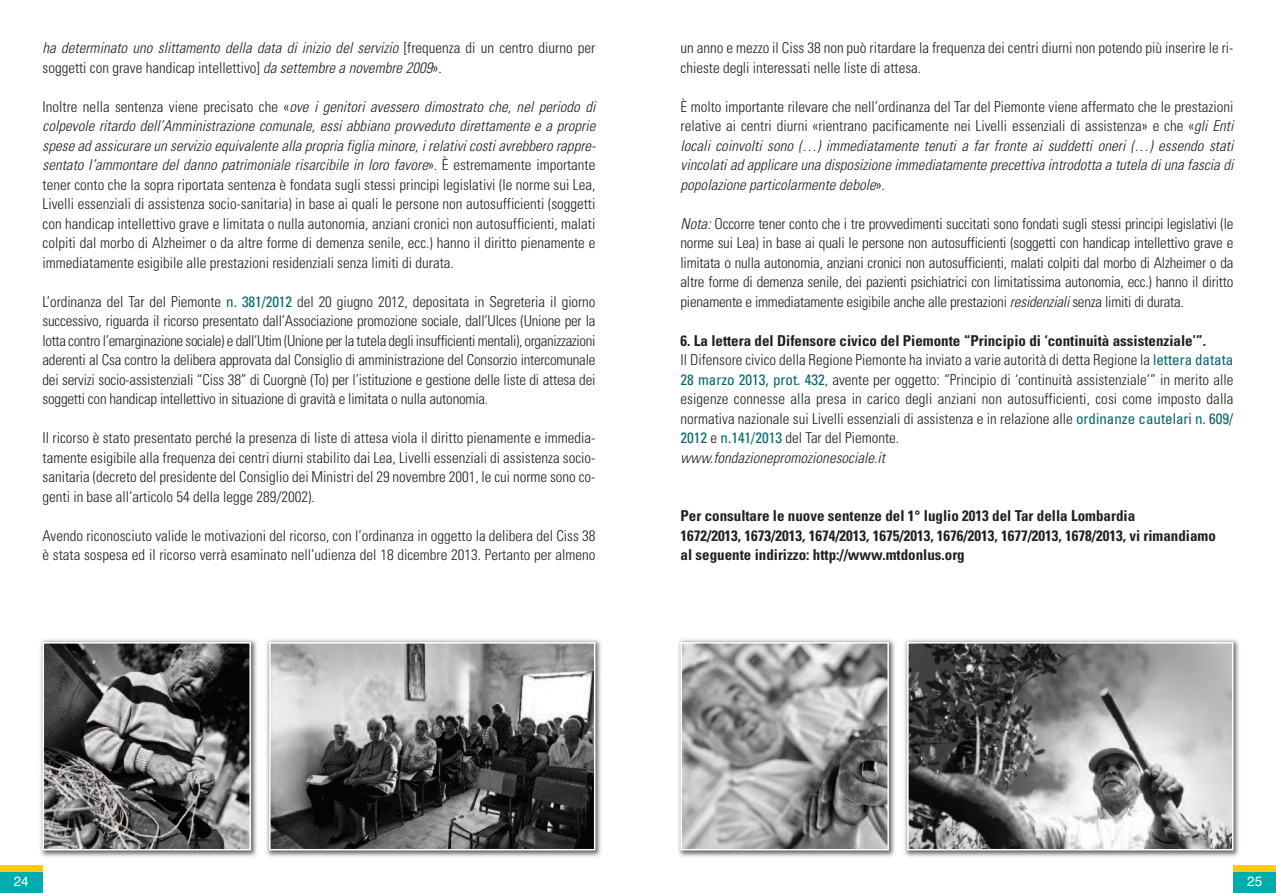
<style>
.page{position:relative;width:1276px;height:893px;background:#fff}
.page>*{position:absolute;margin:0;border:0;box-sizing:border-box;transform-origin:0 0}
.t1{font:300 condensed 15px/19.5px "Univers";color:#231f20;text-align:justify}
.t2{font:italic 300 condensed 15px/19.5px "Univers";letter-spacing:.005em;color:#231f20;text-align:justify}
.t3{font:700 condensed 15px/19.5px "Univers";color:#231f20}
.t4{font:13.5px "Helvetica";color:#fff}
.s1{font-style:normal}
.s2{font-style:italic}
.s3{font-weight:400;color:#016669}
.s4{font-weight:700}
</style>
<div class="page">
<div style="left:1233px;top:871px;width:43px;height:22px;background:#00acad"></div>
<div style="left:1233px;top:865px;width:43px;height:6px;background:#feca0a"></div>
<div style="left:0;top:872px;width:43px;height:21px;background:#00acad"></div>
<div style="left:0;top:865px;width:43px;height:7px;background:#feca0a"></div>
<img style="left:40px;top:639px;width:561px;height:218px">
<img style="left:46px;top:645px;width:202px;height:202px">
<div style="left:43px;top:642px;width:208px;height:208px;border:2px solid #fff"></div>
<img style="left:272px;top:645px;width:320px;height:202px">
<div style="left:269px;top:642px;width:326px;height:208px;border:2px solid #fff"></div>
<img style="left:678px;top:639px;width:561px;height:218px">
<img style="left:683px;top:645px;width:203px;height:202px">
<div style="left:680px;top:642px;width:209px;height:208px;border:2px solid #fff"></div>
<img style="left:910px;top:645px;width:320px;height:202px">
<div style="left:907px;top:642px;width:326px;height:208px;border:2px solid #fff"></div>
<p class="t2" style="left:43px;top:40px;width:554px">ha determinato uno slittamento della data di inizio del servizio <span class="s1">[frequenza di un centro diurno per soggetti con grave handicap intellettivo]</span> da settembre a novembre 2009<span class="s1">».</span></p>
<p class="t1" style="left:43px;top:98px;width:554px">Inoltre nella sentenza viene precisato che «<span class="s2">ove i genitori avessero dimostrato che, nel periodo di colpevole ritardo dell’Amministrazione comunale, essi abbiano provveduto direttamente e a proprie spese ad assicurare un servizio equivalente alla propria figlia minore, i relativi costi avrebbero rappre&shy;sentato l’ammontare del danno patrimoniale risarcibile in loro favore</span>». È estremamente importante tener conto che la sopra riportata sentenza è fondata sugli stessi principi legislativi (le norme sui Lea, Livelli essenziali di assistenza socio-sanitaria) in base ai quali le persone non autosufficienti (soggetti con handicap intellettivo grave e limitata o nulla autonomia, anziani cronici non autosufficienti, malati colpiti dal morbo di Alzheimer o da altre forme di demenza senile, ecc.) hanno il diritto pienamente e immediatamente esigibile alle prestazioni residenziali senza limiti di durata.</p>
<p class="t1" style="left:43px;top:293px;width:554px">L’ordinanza del Tar del Piemonte <span class="s3">n. 381/2012</span> del 20 giugno 2012, depositata in Segreteria il giorno successivo, riguarda il ricorso presentato dall’Associazione promozione sociale, dall’Ulces (Unione per la lotta contro l’emarginazione sociale) e dall’Utim (Unione per la tutela degli insufficienti mentali), organizzazioni aderenti al Csa contro la delibera approvata dal Consiglio di amministrazione del Consorzio intercomunale dei servizi socio-assistenziali “Ciss 38” di Cuorgnè (To) per l’istituzione e gestione delle liste di attesa dei soggetti con handicap intellettivo in situazione di gravità e limitata o nulla autonomia.</p>
<p class="t1" style="left:43px;top:430px;width:554px">Il ricorso è stato presentato perché la presenza di liste di attesa viola il diritto pienamente e immedia&shy;tamente esigibile alla frequenza dei centri diurni stabilito dai Lea, Livelli essenziali di assistenza socio&shy;sanitaria (decreto del presidente del Consiglio dei Ministri del 29 novembre 2001, le cui norme sono co&shy;genti in base all’articolo 54 della legge 289/2002).</p>
<p class="t1" style="left:43px;top:527px;width:554px">Avendo riconosciuto valide le motivazioni del ricorso, con l’ordinanza in oggetto la delibera del Ciss 38 è stata sospesa ed il ricorso verrà esaminato nell’udienza del 18 dicembre 2013. Pertanto per almeno</p>
<p class="t1" style="left:680px;top:40px;width:554px">un anno e mezzo il Ciss 38 non può ritardare la frequenza dei centri diurni non potendo più inserire le ri&shy;chieste degli interessati nelle liste di attesa.</p>
<p class="t2" style="left:680px;top:98px;width:554px"><span class="s1">È molto importante rilevare che nell’ordinanza del Tar del Piemonte viene affermato che le prestazioni relative ai centri diurni «rientrano pacificamente nei Livelli essenziali di assistenza» e che «</span>gli Enti locali coinvolti sono (…) immediatamente tenuti a far fronte ai suddetti oneri (…) essendo stati vincolati ad applicare una disposizione immediatamente precettiva introdotta a tutela di una fascia di popolazione particolarmente debole<span class="s1">».</span></p>
<p class="t1" style="left:680px;top:215px;width:554px"><span class="s2">Nota:</span> Occorre tener conto che i tre provvedimenti succitati sono fondati sugli stessi principi legislativi (le norme sui Lea) in base ai quali le persone non autosufficienti (soggetti con handicap intellettivo grave e limitata o nulla autonomia, anziani cronici non autosufficienti, malati colpiti dal morbo di Alzheimer o da altre forme di demenza senile, dei pazienti psichiatrici con limitatissima autonomia, ecc.) hanno il diritto pienamente e immediatamente esigibile anche alle prestazioni <span class="s2">residenziali</span> senza limiti di durata.</p>
<p class="t1" style="left:680px;top:332px;width:554px;text-align:left"><span class="s4">6. La lettera del Difensore civico del Piemonte “Principio di ‘continuità assistenziale’”.<br></span>Il Difensore civico della Regione Piemonte ha inviato a varie autorità di detta Regione la <span class="s3">lettera datata 28 marzo 2013, prot. 432</span>, avente per oggetto: “Principio di ‘continuità assistenziale’” in merito alle esigenze connesse alla presa in carico degli anziani non autosufficienti, cosi come imposto dalla normativa nazionale sui Livelli essenziali di assistenza e in relazione alle <span class="s3">ordinanze cautelari n. 609/ 2012</span> e <span class="s3">n.141/2013</span> del Tar del Piemonte.<br><span class="s2">www.fondazionepromozionesociale.it</span></p>
<p class="t3" style="left:680px;top:507px;width:537px">Per consultare le nuove sentenze del 1° luglio 2013 del Tar della Lombardia<br>1672/2013, 1673/2013, 1674/2013, 1675/2013, 1676/2013, 1677/2013, 1678/2013, vi rimandiamo al seguente indirizzo: http://www.mtdonlus.org</p>
<p class="t4" style="left:14px;top:876px;width:16px">24</p>
<p class="t4" style="left:1247px;top:876px;width:16px">25</p>
</div>
